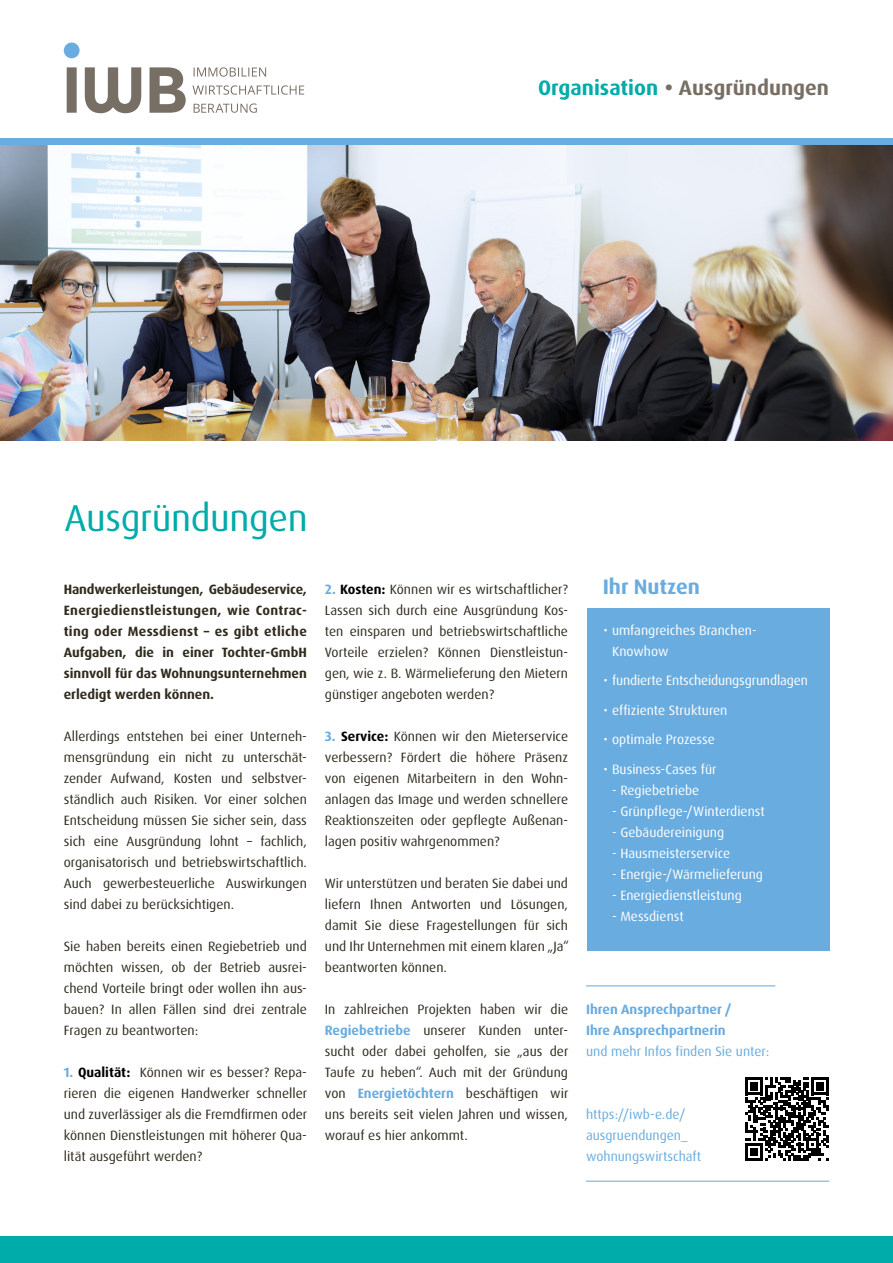
<style>
.page{position:relative;width:893px;height:1263px;background:#fff}
.page>*{position:absolute;margin:0;border:0;box-sizing:border-box;transform-origin:0 0}
.t1{font:37.5px "Dax OT";letter-spacing:-.01em;color:#00aca9}
.t2{font:700 21px "Dax OT";color:#776e64}
.t3{font:700 21px "Dax OT";color:#69acdf}
.t4{font:13.5px/21px "Dax OT";color:#302b1e;text-align:justify}
.t5{font:13.5px/21px "Dax OT";color:#fff}
.t6{font:700 13.5px/21px "Dax OT";letter-spacing:-.01em;color:#302b1e;text-align:justify}
.t7{font:13.5px/21px "Dax OT";color:#69acdf}
.t8{font:700 13.5px/21px "Dax OT";color:#69acdf}
.s1{color:#00aca9}
.s2{font-weight:700;color:#69acdf}
.s3{font-weight:700;color:#000}
</style>
<div class="page">
<img style="left:0;top:145px;width:893px;height:295px">
<div style="left:0;top:1236px;width:893px;height:27px;background:#00aca9"></div>
<hr style="left:586px;top:985px;width:189px;height:1px;background:#69acdf">
<hr style="left:586px;top:1181px;width:243px;height:1px;background:#69acdf">
<div style="left:587px;top:608px;width:242px;height:343px;background:#69acdf"></div>
<svg style="left:85px;top:67px;width:101px;height:46px"></svg>
<div style="left:67px;top:67px;width:10px;height:46px;background:#776e64"></div>
<div style="left:64px;top:43px;width:16px;height:15px;background:#69acdf;border-radius:50%"></div>
<svg style="left:194px;top:67px;width:72px;height:10px"></svg>
<svg style="left:193px;top:85px;width:111px;height:10px"></svg>
<svg style="left:194px;top:103px;width:63px;height:10px"></svg>
<div style="left:0;top:138px;width:893px;height:7px;background:#69acdf"></div>
<svg style="left:746px;top:1077px;width:82px;height:83px"></svg>
<h1 class="t1" style="left:64px;top:494px;width:245px">Ausgründungen</h1>
<h2 class="t2" style="left:538px;top:75px;width:292px"><span class="s1">Organisation</span> • Ausgründungen</h2>
<p class="t6" style="left:64px;top:579px;width:245px">Handwerkerleistungen, Gebäudeservice,</p>
<h2 class="t3" style="left:603px;top:573px;width:99px">Ihr Nutzen</h2>
<p class="t6" style="left:64px;top:600px;width:245px">Energiedienstleistungen, wie Contrac&shy;ting oder Messdienst – es gibt etliche Aufgaben, die in einer Tochter-GmbH sinnvoll für das Wohnungsunternehmen erledigt werden können.</p>
<p class="t4" style="left:64px;top:726px;width:245px">Allerdings entstehen bei einer Unterneh&shy;mensgründung ein nicht zu unterschät&shy;zender Aufwand, Kosten und selbstver&shy;ständlich auch Risiken. Vor einer solchen Entscheidung müssen Sie sicher sein, dass sich eine Ausgründung lohnt – fachlich, organisatorisch und betriebswirtschaftlich.<br>Auch gewerbesteuerliche Auswirkungen sind dabei zu berücksichtigen.</p>
<p class="t4" style="left:64px;top:936px;width:245px">Sie haben bereits einen Regiebetrieb und möchten wissen, ob der Betrieb ausrei&shy;chend Vorteile bringt oder wollen ihn aus&shy;bauen? In allen Fällen sind drei zentrale Fragen zu beantworten:</p>
<p class="t4" style="left:64px;top:1062px;width:245px"><span class="s2">1.</span> <span class="s3">Qualität:</span> Können wir es besser? Repa&shy;rieren die eigenen Handwerker schneller und zuverlässiger als die Fremdfirmen oder können Dienstleistungen mit höherer Qua&shy;lität ausgeführt werden?</p>
<p class="t4" style="left:325px;top:579px;width:245px"><span class="s2">2.</span> <span class="s3">Kosten:</span> Können wir es wirtschaftlicher?<br>Lassen sich durch eine Ausgründung Kos&shy;ten einsparen und betriebswirtschaftliche Vorteile erzielen? Können Dienstleistun&shy;gen, wie z. B. Wärmelieferung den Mietern günstiger angeboten werden?</p>
<p class="t4" style="left:325px;top:726px;width:245px"><span class="s2">3.</span> <span class="s3">Service:</span> Können wir den Mieterservice verbessern? Fördert die höhere Präsenz von eigenen Mitarbeitern in den Wohn&shy;anlagen das Image und werden schnellere Reaktionszeiten oder gepflegte Außenan&shy;lagen positiv wahrgenommen?</p>
<p class="t4" style="left:325px;top:873px;width:246px">Wir unterstützen und beraten Sie dabei und liefern Ihnen Antworten und Lösungen, damit Sie diese Fragestellungen für sich und Ihr Unternehmen mit einem klaren „Ja“ beantworten können.</p>
<p class="t4" style="left:325px;top:999px;width:245px">In zahlreichen Projekten haben wir die <span class="s2">Regiebetriebe</span> unserer Kunden unter&shy;sucht oder dabei geholfen, sie „aus der Taufe zu heben“. Auch mit der Gründung von <span class="s2">Energietöchtern</span> beschäftigen wir uns bereits seit vielen Jahren und wissen, worauf es hier ankommt.</p>
<p class="t5" style="left:612px;top:620px;width:146px;text-indent:-9px">• umfangreiches Branchen-<br>Knowhow</p>
<p class="t5" style="left:603px;top:670px;width:206px">• fundierte Entscheidungsgrundlagen</p>
<p class="t5" style="left:603px;top:700px;width:125px">• effiziente Strukturen</p>
<p class="t5" style="left:603px;top:729px;width:113px">• optimale Prozesse</p>
<p class="t5" style="left:603px;top:759px;width:114px">• Business-Cases für</p>
<p class="t5" style="left:612px;top:780px;width:89px">- Regiebetriebe</p>
<p class="t5" style="left:612px;top:801px;width:154px">- Grünpflege-/Winterdienst</p>
<p class="t5" style="left:612px;top:822px;width:114px">- Gebäudereinigung</p>
<p class="t5" style="left:612px;top:843px;width:120px">- Hausmeisterservice</p>
<p class="t5" style="left:612px;top:864px;width:152px">- Energie-/Wärmelieferung</p>
<p class="t5" style="left:612px;top:885px;width:131px">- Energiedienstleistung</p>
<p class="t5" style="left:612px;top:906px;width:73px">- Messdienst</p>
<p class="t8" style="left:586px;top:999px;width:147px">Ihren Ansprechpartner /<br>Ihre Ansprechpartnerin</p>
<p class="t7" style="left:586px;top:1041px;width:185px">und mehr Infos finden Sie unter:</p>
<p class="t7" style="left:586px;top:1104px;width:117px">https://iwb-e.de/ ausgruendungen_ wohnungswirtschaft</p>
</div>
